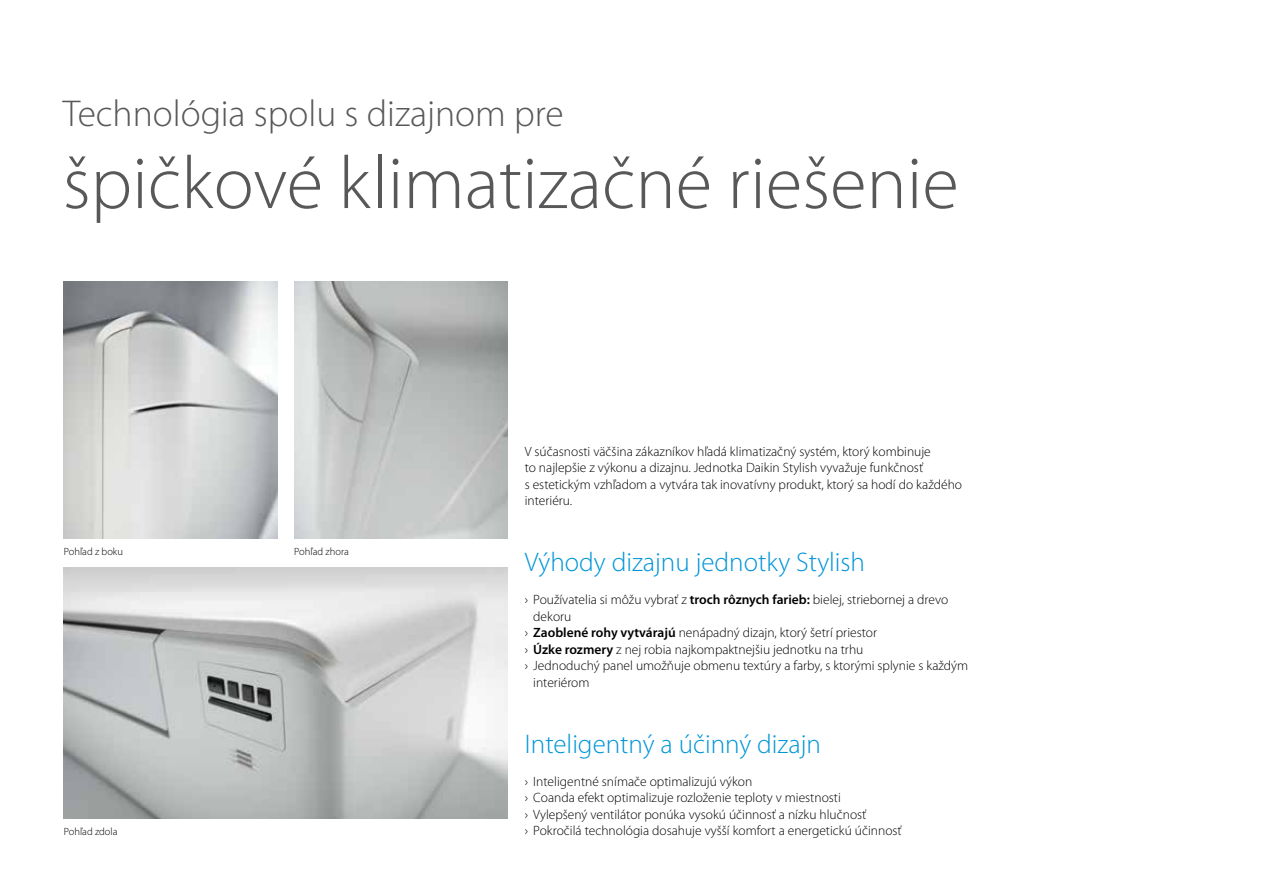
<style>
.page{position:relative;width:1263px;height:893px;background:#fff}
.page>*{position:absolute;margin:0;border:0;box-sizing:border-box;transform-origin:0 0}
.t1{font:300 75px "Myriad Pro";color:#58585a}
.t2{font:300 37.5px "Myriad Pro";color:#58585a}
.t3{font:300 27px "Myriad Pro";color:#0095d8}
.t4{font:300 13.5px/16.5px "Myriad Pro";color:#000}
.t5{font:300 10.5px "Myriad Pro";color:#000}
.s1{font-weight:600}
</style>
<div class="page">
<img style="left:294px;top:281px;width:214px;height:257px">
<img style="left:64px;top:568px;width:444px;height:251px">
<img style="left:64px;top:281px;width:213px;height:257px">
<h2 class="t2" style="left:63px;top:92px;width:502px">Technológia spolu s dizajnom pre</h2>
<h1 class="t1" style="left:63px;top:142px;width:897px">špičkové klimatizačné riešenie</h1>
<p class="t5" style="left:64px;top:545px;width:61px">Pohľad z boku</p>
<p class="t5" style="left:64px;top:826px;width:55px">Pohľad zdola</p>
<p class="t5" style="left:294px;top:545px;width:56px">Pohľad zhora</p>
<p class="t4" style="left:525px;top:443px;width:439px">V súčasnosti väčšina zákazníkov hľadá klimatizačný systém, ktorý kombinuje<br>to najlepšie z výkonu a dizajnu. Jednotka Daikin Stylish vyvažuje funkčnosť<br>s estetickým vzhľadom a vytvára tak inovatívny produkt, ktorý sa hodí do každého interiéru.</p>
<h3 class="t3" style="left:525px;top:547px;width:342px">Výhody dizajnu jednotky Stylish</h3>
<p class="t4" style="left:525px;top:592px;width:425px">› Používatelia si môžu vybrať z <span class="s1">troch rôznych farieb:</span> bielej, striebornej a drevo</p>
<p class="t4" style="left:533px;top:608px;width:40px">dekoru</p>
<p class="t4" style="left:525px;top:624px;width:354px">› <span class="s1">Zaoblené rohy vytvárajú</span> nenápadný dizajn, ktorý šetrí priestor</p>
<p class="t4" style="left:525px;top:641px;width:340px">› <span class="s1">Úzke rozmery</span> z nej robia najkompaktnejšiu jednotku na trhu</p>
<p class="t4" style="left:525px;top:657px;width:445px">› Jednoduchý panel umožňuje obmenu textúry a farby, s ktorými splynie s každým</p>
<p class="t4" style="left:533px;top:674px;width:58px">interiérom</p>
<h3 class="t3" style="left:525px;top:729px;width:298px">Inteligentný a účinný dizajn</h3>
<p class="t4" style="left:525px;top:773px;width:379px">› Inteligentné snímače optimalizujú výkon<br>› Coanda efekt optimalizuje rozloženie teploty v miestnosti<br>› Vylepšený ventilátor ponúka vysokú účinnosť a nízku hlučnosť<br>› Pokročilá technológia dosahuje vyšší komfort a energetickú účinnosť</p>
</div>
